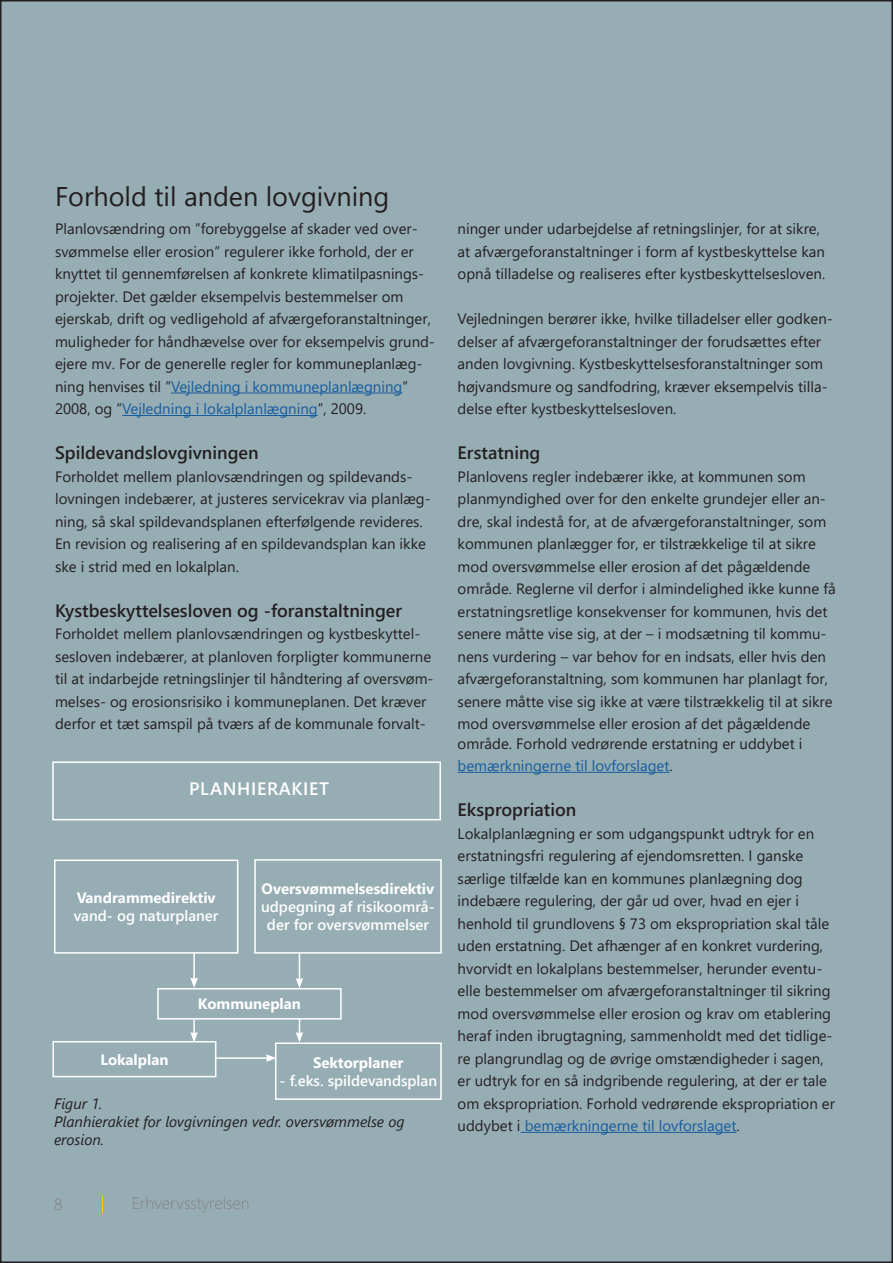
<style>
.page{position:relative;width:893px;height:1263px;background:#fff}
.page>*{position:absolute;margin:0;border:0;box-sizing:border-box;transform-origin:0 0}
.t1{font:27px "Segoe UI";color:#231f20}
.t2{font:600 18px "Segoe UI";color:#231f20}
.t3{font:600 18px "Segoe UI";letter-spacing:.035em;color:#fff}
.t4{font:300 16.5px "Segoe UI";color:#828282}
.t5{font:15px/22.5px "Segoe UI";color:#231f20}
.t6{font:600 15px/18px "Segoe UI";color:#fff;text-align:center}
.t7{font:700 15px "Segoe UI";color:#fff}
.t8{font:italic 15px/18px "Segoe UI";color:#231f20}
.s1{color:#175d9e}
</style>
<div class="page">
<div style="left:1px;top:1px;width:891px;height:1261px;background:#97adb4"></div>
<hr style="left:171px;top:393px;width:231px;height:1px;background:#175d9e">
<hr style="left:122px;top:415px;width:196px;height:1px;background:#175d9e">
<svg style="left:102px;top:1196px;width:1px;height:17px"></svg>
<div style="left:52px;top:761px;width:389px;height:59px;background:#97adb4;border:2px solid #fff"></div>
<div style="left:54px;top:859px;width:184px;height:95px;border:2px solid #fff"></div>
<div style="left:157px;top:988px;width:185px;height:31px;border:2px solid #fff"></div>
<div style="left:52px;top:1041px;width:164px;height:36px;border:2px solid #fff"></div>
<div style="left:275px;top:1042px;width:167px;height:58px;border:2px solid #fff"></div>
<div style="left:254px;top:859px;width:188px;height:95px;border:2px solid #fff"></div>
<svg style="left:296px;top:952px;width:7px;height:36px"></svg>
<hr style="left:193px;top:952px;width:2px;height:28px;background:#fff">
<svg style="left:190px;top:977px;width:8px;height:11px"></svg>
<svg style="left:190px;top:1019px;width:8px;height:23px"></svg>
<svg style="left:296px;top:1018px;width:7px;height:24px"></svg>
<hr style="left:215px;top:1057px;width:53px;height:2px;background:#fff">
<svg style="left:266px;top:1054px;width:10px;height:8px"></svg>
<hr style="left:458px;top:772px;width:211px;height:1px;background:#175d9e">
<hr style="left:521px;top:1132px;width:215px;height:1px;background:#175d9e">
<p class="t1" style="left:55px;top:171px;width:336px">Forhold til anden lovgivning</p>
<p class="t5" style="left:55px;top:216px;width:381px">Planlovsændring om ”forebyggelse af skader ved over&shy;svømmelse eller erosion” regulerer ikke forhold, der er knyttet til gennemførelsen af konkrete klimatilpasnings&shy;projekter. Det gælder eksempelvis bestemmelser om ejerskab, drift og vedligehold af afværgeforanstaltninger, muligheder for håndhævelse over for eksempelvis grund&shy;ejere mv. For de generelle regler for kommuneplanlæg&shy;ning henvises til ”<span class="s1">Vejledning i kommuneplanlægning</span>” 2008, og ”<span class="s1">Vejledning i lokalplanlægning</span>”, 2009.</p>
<p class="t2" style="left:55px;top:436px;width:205px">Spildevandslovgivningen</p>
<p class="t5" style="left:55px;top:464px;width:377px">Forholdet mellem planlovsændringen og spildevands&shy;lovningen indebærer, at justeres servicekrav via planlæg&shy;ning, så skal spildevandsplanen efterfølgende revideres.<br>En revision og realisering af en spildevandsplan kan ikke ske i strid med en lokalplan.</p>
<p class="t2" style="left:55px;top:593px;width:349px">Kystbeskyttelsesloven og -foranstaltninger</p>
<p class="t5" style="left:55px;top:621px;width:380px">Forholdet mellem planlovsændringen og kystbeskyttel&shy;sesloven indebærer, at planloven forpligter kommunerne til at indarbejde retningslinjer til håndtering af oversvøm&shy;melses- og erosionsrisiko i kommuneplanen. Det kræver derfor et tæt samspil på tværs af de kommunale forvalt-</p>
<p class="t3" style="left:189px;top:772px;width:141px">PLANHIERAKIET</p>
<p class="t7" style="left:77px;top:883px;width:141px">Vandrammedirektiv</p>
<p class="t6" style="left:74px;top:905px;width:146px">vand- og naturplaner</p>
<p class="t7" style="left:262px;top:874px;width:174px">Oversvømmelsesdirektiv</p>
<p class="t6" style="left:261px;top:896px;width:175px">udpegning af risikoområ&shy;der for oversvømmelser</p>
<p class="t7" style="left:198px;top:990px;width:105px">Kommuneplan</p>
<p class="t7" style="left:100px;top:1045px;width:70px">Lokalplan</p>
<p class="t7" style="left:313px;top:1048px;width:92px">Sektorplaner</p>
<p class="t6" style="left:280px;top:1070px;width:159px">- f.eks. spildevandsplan</p>
<p class="t8" style="left:54px;top:1092px;width:50px">Figur 1.</p>
<p class="t8" style="left:54px;top:1110px;width:352px">Planhierakiet for lovgivningen vedr. oversvømmelse og erosion.</p>
<p class="t4" style="left:54px;top:1188px;width:10px">8</p>
<p class="t4" style="left:132px;top:1187px;width:119px">Erhvervsstyrelsen</p>
<p class="t5" style="left:458px;top:216px;width:369px">ninger under udarbejdelse af retningslinjer, for at sikre, at afværgeforanstaltninger i form af kystbeskyttelse kan opnå tilladelse og realiseres efter kystbeskyttelsesloven.</p>
<p class="t5" style="left:458px;top:306px;width:377px">Vejledningen berører ikke, hvilke tilladelser eller godken&shy;delser af afværgeforanstaltninger der forudsættes efter anden lovgivning. Kystbeskyttelsesforanstaltninger som højvandsmure og sandfodring, kræver eksempelvis tilla&shy;delse efter kystbeskyttelsesloven.</p>
<p class="t2" style="left:458px;top:436px;width:84px">Erstatning</p>
<p class="t5" style="left:458px;top:464px;width:380px">Planlovens regler indebærer ikke, at kommunen som planmyndighed over for den enkelte grundejer eller an&shy;dre, skal indestå for, at de afværgeforanstaltninger, som kommunen planlægger for, er tilstrækkelige til at sikre mod oversvømmelse eller erosion af det pågældende område. Reglerne vil derfor i almindelighed ikke kunne få erstatningsretlige konsekvenser for kommunen, hvis det senere måtte vise sig, at der – i modsætning til kommu&shy;nens vurdering – var behov for en indsats, eller hvis den afværgeforanstaltning, som kommunen har planlagt for, senere måtte vise sig ikke at være tilstrækkelig til at sikre mod oversvømmelse eller erosion af det pågældende</p>
<p class="t5" style="left:458px;top:731px;width:346px">område. Forhold vedrørende erstatning er uddybet i <span class="s1">bemærkningerne til lovforslaget</span>.</p>
<p class="t2" style="left:458px;top:793px;width:120px">Ekspropriation</p>
<p class="t5" style="left:458px;top:821px;width:379px">Lokalplanlægning er som udgangspunkt udtryk for en erstatningsfri regulering af ejendomsretten. I ganske særlige tilfælde kan en kommunes planlægning dog indebære regulering, der går ud over, hvad en ejer i henhold til grundlovens § 73 om ekspropriation skal tåle uden erstatning. Det afhænger af en konkret vurdering, hvorvidt en lokalplans bestemmelser, herunder eventu&shy;elle bestemmelser om afværgeforanstaltninger til sikring mod oversvømmelse eller erosion og krav om etablering heraf inden ibrugtagning, sammenholdt med det tidlige&shy;re plangrundlag og de øvrige omstændigheder i sagen, er udtryk for en så indgribende regulering, at der er tale om ekspropriation. Forhold vedrørende ekspropriation er uddybet i <span class="s1">bemærkningerne til lovforslaget</span>.</p>
</div>
